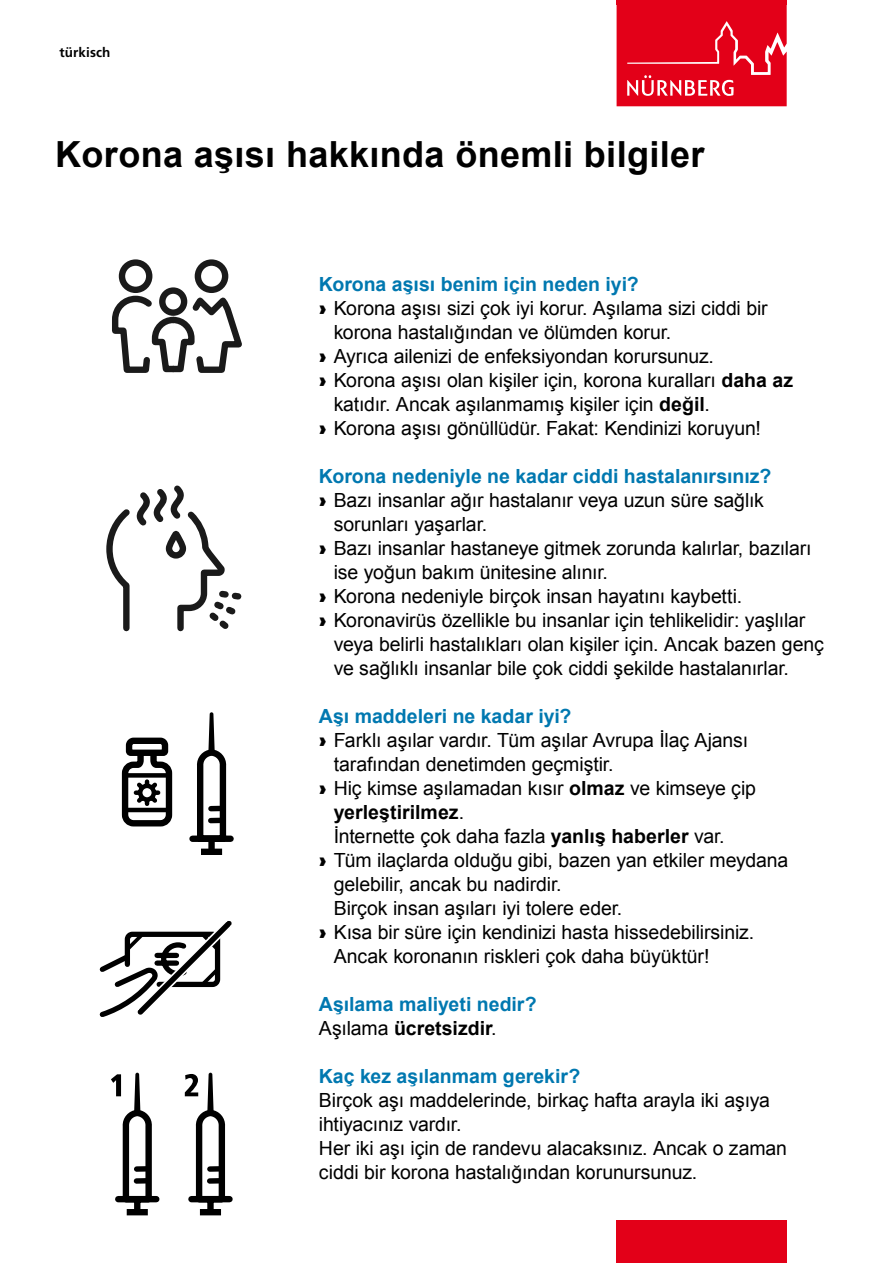
<style>
.page{position:relative;width:893px;height:1263px;background:#fff}
.page>*{position:absolute;margin:0;border:0;box-sizing:border-box;transform-origin:0 0}
.t1{font:700 36px "Arial";letter-spacing:.01em;color:#000}
.Fließtext_FS{font:19.5px/24px "Arial";letter-spacing:-.005em;color:#000}
.Arial_bold_blau_13_1{font:700 19.5px "Arial";color:#0078b0}
.Fließtext_FS-2{font:700 19.5px "Arial";color:#000}
.Fließtext_bold{font:700 13.5px "Frutiger LT Std";letter-spacing:.01em;color:#000}
.s1{font-family:"Frutiger LT Std";font-weight:900}
.s2{font-weight:700}
.s3{font-weight:400}
</style>
<div class="page">
<div style="left:617px;top:1220px;width:170px;height:43px;background:#e30018"></div>
<svg style="left:617px;top:0;width:170px;height:106px;background:#e5142a"></svg>
<svg style="left:112px;top:259px;width:130px;height:114px"></svg>
<svg style="left:106px;top:485px;width:136px;height:147px"></svg>
<svg style="left:121px;top:737px;width:52px;height:90px"></svg>
<svg style="left:189px;top:712px;width:45px;height:143px"></svg>
<div style="left:204px;top:849px;width:15px;height:6px;background:#000"></div>
<svg style="left:111px;top:1073px;width:49px;height:143px"></svg>
<svg style="left:185px;top:1073px;width:48px;height:143px"></svg>
<svg style="left:99px;top:921px;width:133px;height:96px"></svg>
<p class="Fließtext_bold" style="left:60px;top:44px;width:53px">türkisch</p>
<p class="t1" style="left:55px;top:130px;width:651px">Korona aşısı hakkında önemli bilgiler</p>
<p class="Arial_bold_blau_13_1" style="left:319px;top:271px;width:321px">Korona aşısı benim için neden iyi?</p>
<p class="Fließtext_FS" style="left:334px;top:296px;width:436px;text-indent:-15px"><span class="s1">›</span> Korona aşısı sizi çok iyi korur. Aşılama sizi ciddi bir korona hastalığından ve ölümden korur.</p>
<p class="Fließtext_FS" style="left:319px;top:344px;width:397px"><span class="s1">›</span> Ayrıca ailenizi de enfeksiyondan korursunuz.</p>
<p class="Fließtext_FS" style="left:334px;top:368px;width:461px;text-indent:-15px"><span class="s1">›</span> Korona aşısı olan kişiler için, korona kuralları <span class="s2">daha az </span>katıdır. Ancak aşılanmamış kişiler için <span class="s2">değil</span>.</p>
<p class="Fließtext_FS" style="left:319px;top:416px;width:444px"><span class="s1">›</span> Korona aşısı gönüllüdür. Fakat: Kendinizi koruyun!</p>
<p class="Arial_bold_blau_13_1" style="left:319px;top:463px;width:454px">Korona nedeniyle ne kadar ciddi hastalanırsınız?</p>
<p class="Fließtext_FS" style="left:334px;top:488px;width:432px;text-indent:-15px"><span class="s1">›</span> Bazı insanlar ağır hastalanır veya uzun süre sağlık sorunları yaşarlar.</p>
<p class="Fließtext_FS" style="left:334px;top:536px;width:479px;text-indent:-15px"><span class="s1">›</span> Bazı insanlar hastaneye gitmek zorunda kalırlar, bazıları ise yoğun bakım ünitesine alınır.</p>
<p class="Fließtext_FS" style="left:319px;top:584px;width:425px"><span class="s1">›</span> Korona nedeniyle birçok insan hayatını kaybetti.</p>
<p class="Fließtext_FS" style="left:334px;top:608px;width:492px;text-indent:-15px"><span class="s1">›</span> Koronavirüs özellikle bu insanlar için tehlikelidir: yaşlılar veya belirli hastalıkları olan kişiler için. Ancak bazen genç ve sağlıklı insanlar bile çok ciddi şekilde hastalanırlar.</p>
<p class="Arial_bold_blau_13_1" style="left:319px;top:703px;width:254px">Aşı maddeleri ne kadar iyi?</p>
<p class="Fließtext_FS" style="left:334px;top:728px;width:416px;text-indent:-15px"><span class="s1">›</span> Farklı aşılar vardır. Tüm aşılar Avrupa İlaç Ajansı tarafından denetimden geçmiştir.</p>
<p class="Fließtext_FS" style="left:334px;top:776px;width:424px;text-indent:-15px"><span class="s1">›</span> Hiç kimse aşılamadan kısır <span class="s2">olmaz</span> ve kimseye çip <span class="s2">yerleştirilmez</span>.<br>İnternette çok daha fazla <span class="s2">yanlış haberler</span> var.</p>
<p class="Fließtext_FS" style="left:334px;top:848px;width:456px;text-indent:-15px"><span class="s1">›</span> Tüm ilaçlarda olduğu gibi, bazen yan etkiler meydana gelebilir, ancak bu nadirdir.<br>Birçok insan aşıları iyi tolere eder.</p>
<p class="Fließtext_FS" style="left:334px;top:920px;width:422px;text-indent:-15px"><span class="s1">›</span> Kısa bir süre için kendinizi hasta hissedebilirsiniz.<br>Ancak koronanın riskleri çok daha büyüktür!</p>
<p class="Arial_bold_blau_13_1" style="left:319px;top:991px;width:219px">Aşılama maliyeti nedir?</p>
<p class="Fließtext_FS-2" style="left:319px;top:1015px;width:179px"><span class="s3">Aşılama</span> ücretsizdir<span class="s3">.</span></p>
<p class="Arial_bold_blau_13_1" style="left:319px;top:1063px;width:263px">Kaç kez aşılanmam gerekir?</p>
<p class="Fließtext_FS" style="left:319px;top:1088px;width:470px">Birçok aşı maddelerinde, birkaç hafta arayla iki aşıya ihtiyacınız vardır.<br>Her iki aşı için de randevu alacaksınız. Ancak o zaman ciddi bir korona hastalığından korunursunuz.</p>
</div>
